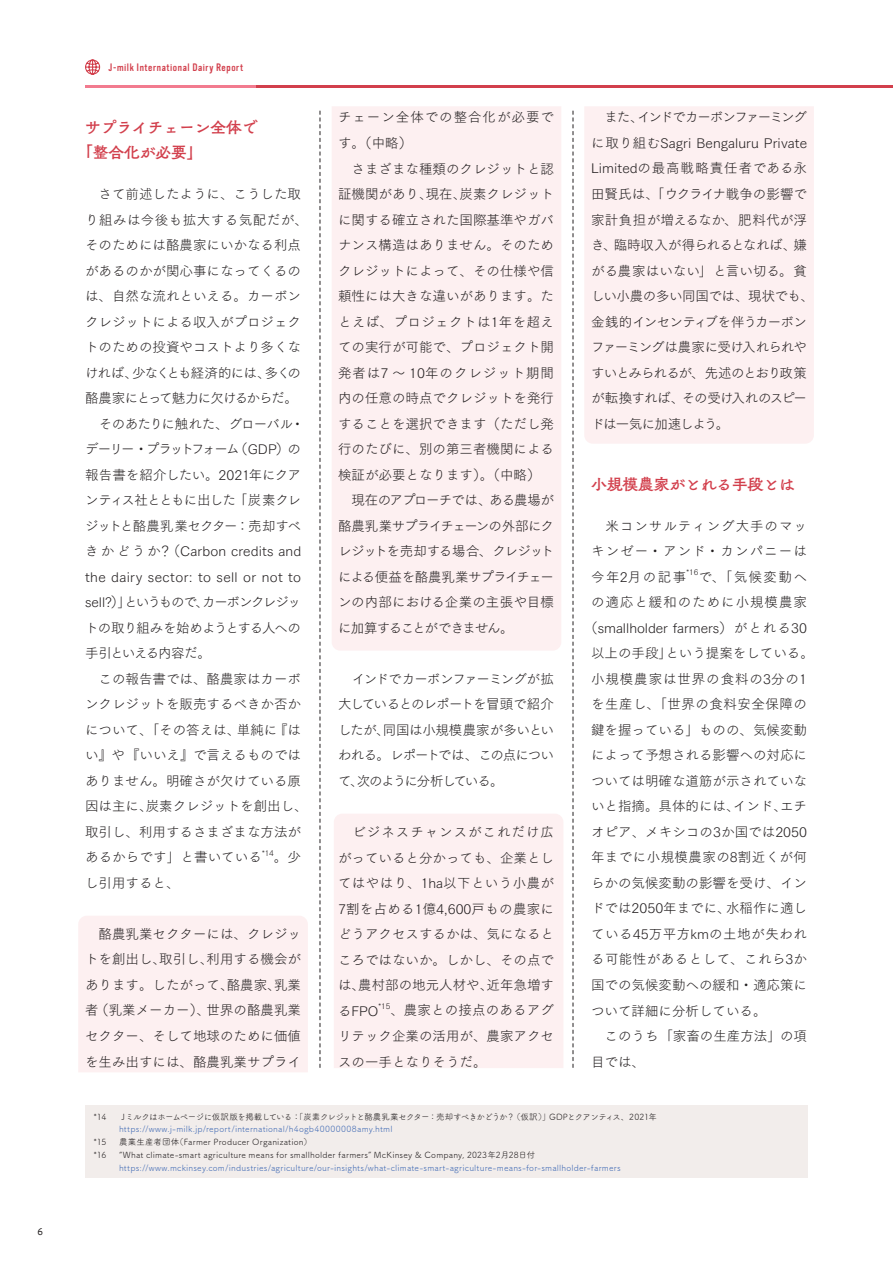
<style>
.page{position:relative;width:893px;height:1263px;background:#fff}
.page>*{position:absolute;margin:0;border:0;box-sizing:border-box;transform-origin:0 0}
.t1{font:15.6px/25.5px "Tsuku Antique L Go Std B";color:#d23f4c}
.t2{font:13.5px/25.5px "Tsuku Go Pr 5 N L";color:#231f20;text-align:justify}
.t3{font:13.5px/25.5px "Tsuku Go Pr 5 L";color:#231f20}
.t4{font:13.5px/25.5px "Tsuku Go Pr 5 N L";letter-spacing:-.02em;color:#231f20}
.t5{font:13.5px "Tsuku Go Pr 5 N L";letter-spacing:.045em;color:#231f20}
.t6{font:13.5px "Tsuku Go Pr 5 N L";letter-spacing:.065em;color:#231f20}
.t7{font:13.5px "Tsuku Go Pr 5 N L";letter-spacing:.04em;color:#231f20}
.t8{font:13.5px "Tsuku Go Pr 5 N L";letter-spacing:.03em;color:#231f20}
.t9{font:13.5px "Tsuku Go Pr 5 N L";letter-spacing:.035em;color:#231f20}
.t10{font:13.5px "Tsuku Go Pr 5 N L";letter-spacing:.07em;color:#231f20}
.t11{font:10.65px "Vinyl OT";letter-spacing:.05em;color:#d23f4c}
.t12{font:500 10.5px "Branding";color:#231f20}
.t13{font:8.55px "Tsuku A Rd Gothic Std R";letter-spacing:.02em;color:#406ab4}
.t14{font:8.55px "Tsuku A Rd Gothic Std R";letter-spacing:.015em;color:#231f20}
.t15{font:8.55px "Tsuku A Rd Gothic Std R";letter-spacing:-.075em;color:#231f20}
.t16{font:7.8px "Tsuku Go Pr 5 N L";color:#231f20}
</style>
<div class="page">
<div style="left:332px;top:106px;width:229px;height:544px;background:#fdf0f1"></div>
<div style="left:584px;top:106px;width:230px;height:338px;background:#fdf0f1"></div>
<div style="left:78px;top:916px;width:230px;height:156px;background:#fdf0f1"></div>
<div style="left:334px;top:814px;width:229px;height:254px;background:#fdf0f1"></div>
<hr style="left:170px;top:85px;width:723px;height:2px;background:#d23f4c">
<hr style="left:85px;top:85px;width:170px;height:2px;background:#f27b8f">
<svg style="left:85px;top:59px;width:16px;height:16px"></svg>
<div style="left:85px;top:1106px;width:723px;height:72px;background:#f2edeb"></div>
<svg style="left:320px;top:111px;width:1px;height:957px"></svg>
<svg style="left:573px;top:111px;width:1px;height:957px"></svg>
<p class="t12" style="left:38px;top:1226px;width:7px">6</p>
<p class="t11" style="left:108px;top:61px;width:136px">J-milk International Dairy Report</p>
<p class="t1" style="left:77px;top:114px;width:182px;text-indent:8px">サプライチェーン全体で「整合化が必要」</p>
<p class="t3" style="left:85px;top:180px;width:224px">　さて前述したように、こうした取り組みは今後も拡大する気配だが、そのためには酪農家にいかなる利点があるのかが関心事になってくるのは、自然な流れといえる。カーボンクレジットによる収入がプロジェクトのための投資やコストより多くなければ、少なくとも経済的には、多くの酪農家にとって魅力に欠けるからだ。　そのあたりに触れた、グローバル・デーリー・プラットフォーム（GDP）の報告書を紹介したい。2021年にクアンティス社とともに出した「炭素クレジットと酪農乳業セクター：売却すべきかどうか？（Carbon credits and the dairy sector: to sell or not to sell?）」というもので、カーボンクレジットの取り組みを始めようとする人への手引といえる内容だ。</p>
<p class="t2" style="left:85px;top:665px;width:224px;text-align:left">　この報告書では、酪農家はカーボンクレジットを販売するべきか否かについて、「その答えは、単純に『はい』や『いいえ』で言えるものではありません。明確さが欠けている原因は主に、炭素クレジットを創出し、取引し、利用するさまざまな方法があるからです」と書いている</p>
<p class="t16" style="left:262px;top:846px;width:13px">*14</p>
<p class="t2" style="left:274px;top:843px;width:29px">。少</p>
<p class="t2" style="left:85px;top:869px;width:96px">し引用すると、</p>
<p class="t2" style="left:85px;top:920px;width:218px">　酪農乳業セクターには、クレジットを創出し、取引し、利用する機会があります。したがって、酪農家、乳業者（乳業メーカー）、世界の酪農乳業セクター、そして地球のために価値を生み出すには、酪農乳業サプライ</p>
<p class="t2" style="left:338px;top:104px;width:218px;text-align:left">チェーン全体での整合化が必要です。（中略）<br>　さまざまな種類のクレジットと認証機関があり、現在、炭素クレジットに関する確立された国際基準やガバナンス構造はありません。そのためクレジットによって、その仕様や信頼性には大きな違いがあります。たとえば、プロジェクトは1年を超えての実行が可能で、プロジェクト開発者は7 ～ 10年のクレジット期間内の任意の時点でクレジットを発行することを選択できます（ただし発行のたびに、別の第三者機関による検証が必要となります）。（中略）　現在のアプローチでは、ある農場が酪農乳業サプライチェーンの外部にクレジットを売却する場合、クレジットによる便益を酪農乳業サプライチェーンの内部における企業の主張や目標に加算することができません。</p>
<p class="t2" style="left:338px;top:665px;width:218px">　インドでカーボンファーミングが拡大しているとのレポートを冒頭で紹介したが、同国は小規模農家が多いといわれる。レポートでは、この点について、次のように分析している。</p>
<p class="t2" style="left:338px;top:818px;width:218px">　ビジネスチャンスがこれだけ広がっていると分かっても、企業としてはやはり、1ha以下という小農が7割を占める1億4,600戸もの農家にどうアクセスするかは、気になるところではないか。しかし、その点では、農村部の地元人材や、近年急増するFPO</p>
<p class="t16" style="left:378px;top:999px;width:13px">*15</p>
<p class="t2" style="left:338px;top:996px;width:218px;text-indent:52px">、農家との接点のあるアグリテック企業の活用が、農家アクセスの一手となりそうだ。</p>
<p class="t4" style="left:591px;top:104px;width:224px">　また、インドでカーボンファーミングに取り組むSagri Bengaluru Private<br>Limitedの最高戦略責任者である永田賢氏は、「ウクライナ戦争の影響で家計負担が増えるなか、肥料代が浮き、臨時収入が得られるとなれば、嫌がる農家はいない」と言い切る。貧しい小農の多い同国では、現状でも、金銭的インセンティブを伴うカーボンファーミングは農家に受け入れられやすいとみられるが、先述のとおり政策が転換すれば、その受け入れのスピードは一気に加速しよう。</p>
<p class="t1" style="left:591px;top:471px;width:205px">小規模農家がとれる手段とは</p>
<p class="t2" style="left:591px;top:512px;width:217px">　米コンサルティング大手のマッキンゼー・アンド・カンパニーは今年2月の記事</p>
<p class="t16" style="left:686px;top:565px;width:13px">*16</p>
<p class="t2" style="left:698px;top:563px;width:110px">で、「気候変動へ</p>
<p class="t10" style="left:591px;top:590px;width:217px">の適応と緩和のために小規模農家</p>
<p class="t2" style="left:584px;top:614px;width:224px">（smallholder farmers）がとれる30</p>
<p class="t2" style="left:591px;top:639px;width:224px">以上の手段」という提案をしている。</p>
<p class="t6" style="left:591px;top:667px;width:218px">小規模農家は世界の食料の3分の1</p>
<p class="t7" style="left:591px;top:692px;width:217px">を生産し、「世界の食料安全保障の</p>
<p class="t2" style="left:591px;top:716px;width:218px">鍵を握っている」ものの、気候変動</p>
<p class="t2" style="left:591px;top:741px;width:218px">によって予想される影響への対応に</p>
<p class="t2" style="left:591px;top:767px;width:218px">ついては明確な道筋が示されていな</p>
<p class="t2" style="left:591px;top:792px;width:218px">いと指摘。具体的には、インド、エチ</p>
<p class="t2" style="left:591px;top:818px;width:217px">オピア、メキシコの3か国では2050</p>
<p class="t8" style="left:591px;top:846px;width:217px">年までに小規模農家の8割近くが何</p>
<p class="t2" style="left:591px;top:869px;width:218px">らかの気候変動の影響を受け、イン</p>
<p class="t2" style="left:591px;top:894px;width:218px">ドでは2050年までに、水稲作に適し</p>
<p class="t5" style="left:591px;top:922px;width:217px">ている45万平方kmの土地が失われ</p>
<p class="t9" style="left:591px;top:948px;width:218px">る可能性があるとして、これら3か</p>
<p class="t2" style="left:591px;top:971px;width:218px">国での気候変動への緩和・適応策に</p>
<p class="t2" style="left:591px;top:997px;width:177px">ついて詳細に分析している。</p>
<p class="t2" style="left:591px;top:1022px;width:218px">　このうち「家畜の生産方法」の項</p>
<p class="t2" style="left:591px;top:1048px;width:55px">目では、</p>
<p class="t14" style="left:94px;top:1110px;width:14px">*14</p>
<p class="t15" style="left:119px;top:1110px;width:539px">Ｊミルクはホームページに仮訳版を掲載している：「炭素クレジットと酪農乳業セクター：売却すべきかどうか？（仮訳）」GDPとクアンティス、2021年</p>
<p class="t13" style="left:119px;top:1122px;width:275px">https://www.j-milk.jp/report/international/h4ogb40000008amy.html</p>
<p class="t14" style="left:94px;top:1135px;width:14px">*15</p>
<p class="t14" style="left:119px;top:1135px;width:194px">農業生産者団体（Farmer Producer Organization）</p>
<p class="t14" style="left:94px;top:1148px;width:14px">*16</p>
<p class="t14" style="left:119px;top:1148px;width:418px">“What climate-smart agriculture means for smallholder farmers” McKinsey &amp; Company, 2023年2月28日付</p>
<p class="t13" style="left:119px;top:1161px;width:503px">https://www.mckinsey.com/industries/agriculture/our-insights/what-climate-smart-agriculture-means-for-smallholder-farmers</p>
</div>
